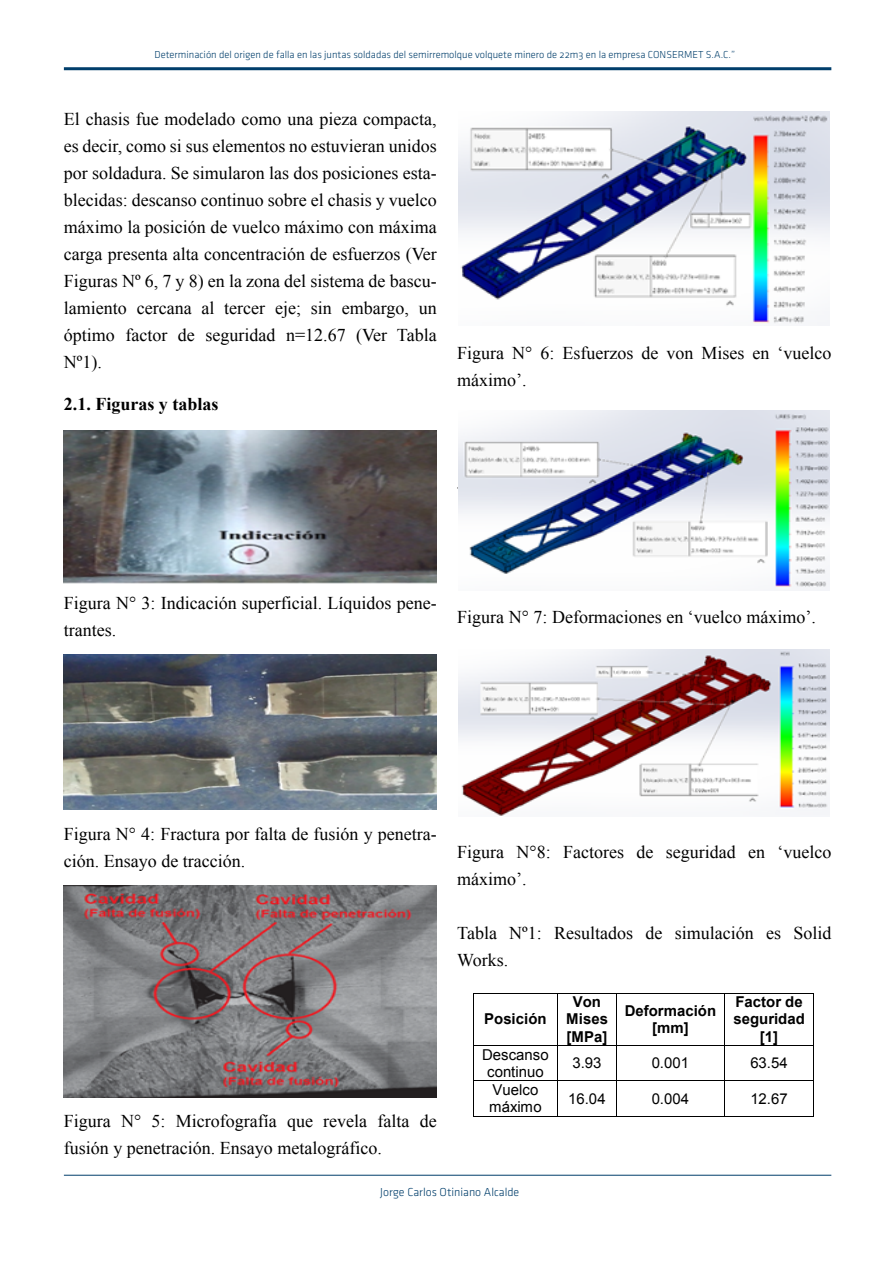
<style>
.page{position:relative;width:893px;height:1263px;background:#fff}
.page>*{position:absolute;margin:0;border:0;box-sizing:border-box;transform-origin:0 0}
.t1{font:18px/27px "Times New Roman";color:#000}
.t2{font:700 18px "Times New Roman";color:#000}
.t3{font:15px/17.1px "Arial";color:#000;text-align:center}
.t4{font:700 15px/17.2px "Arial";color:#000;text-align:center}
.t5{font:12px "Klavika Light OSF";color:#003e6b}
.t6{font:10.5px "Klavika Light OSF";color:#003e6b}
</style>
<div class="page">
<hr style="left:64px;top:1175px;width:767px;height:1px;background:#003e6b">
<hr style="left:64px;top:67px;width:767px;height:3px;background:#003e6b">
<img style="left:64px;top:430px;width:373px;height:154px">
<img style="left:64px;top:655px;width:373px;height:154px">
<img style="left:64px;top:885px;width:373px;height:212px">
<img style="left:458px;top:112px;width:371px;height:213px">
<img style="left:458px;top:410px;width:371px;height:180px">
<img style="left:458px;top:650px;width:371px;height:166px">
<hr style="left:474px;top:993px;width:83px;height:1px;background:#000">
<hr style="left:558px;top:993px;width:58px;height:1px;background:#000">
<hr style="left:617px;top:993px;width:107px;height:1px;background:#000">
<hr style="left:725px;top:993px;width:88px;height:1px;background:#000">
<hr style="left:473px;top:993px;width:1px;height:52px;background:#000">
<hr style="left:557px;top:993px;width:1px;height:52px;background:#000">
<hr style="left:616px;top:993px;width:1px;height:52px;background:#000">
<hr style="left:724px;top:993px;width:1px;height:52px;background:#000">
<hr style="left:813px;top:993px;width:1px;height:52px;background:#000">
<hr style="left:474px;top:1045px;width:83px;height:1px;background:#000">
<hr style="left:558px;top:1045px;width:58px;height:1px;background:#000">
<hr style="left:617px;top:1045px;width:107px;height:1px;background:#000">
<hr style="left:725px;top:1045px;width:88px;height:1px;background:#000">
<hr style="left:473px;top:1046px;width:1px;height:34px;background:#000">
<hr style="left:557px;top:1046px;width:1px;height:34px;background:#000">
<hr style="left:616px;top:1046px;width:1px;height:34px;background:#000">
<hr style="left:724px;top:1046px;width:1px;height:34px;background:#000">
<hr style="left:813px;top:1046px;width:1px;height:34px;background:#000">
<hr style="left:474px;top:1080px;width:83px;height:1px;background:#000">
<hr style="left:558px;top:1080px;width:58px;height:1px;background:#000">
<hr style="left:617px;top:1080px;width:107px;height:1px;background:#000">
<hr style="left:725px;top:1080px;width:88px;height:1px;background:#000">
<hr style="left:473px;top:1081px;width:1px;height:35px;background:#000">
<hr style="left:474px;top:1116px;width:83px;height:1px;background:#000">
<hr style="left:557px;top:1081px;width:1px;height:35px;background:#000">
<hr style="left:558px;top:1116px;width:58px;height:1px;background:#000">
<hr style="left:616px;top:1081px;width:1px;height:35px;background:#000">
<hr style="left:617px;top:1116px;width:107px;height:1px;background:#000">
<hr style="left:724px;top:1081px;width:1px;height:35px;background:#000">
<hr style="left:725px;top:1116px;width:88px;height:1px;background:#000">
<hr style="left:813px;top:1081px;width:1px;height:35px;background:#000">
<p class="t6" style="left:154px;top:49px;width:582px">Determinación del origen de falla en las juntas soldadas del semirremolque volquete minero de 22m3 en la empresa CONSERMET S.A.C.”</p>
<p class="t1" style="left:64px;top:105px;width:374px;text-align:justify">El chasis fue modelado como una pieza compacta, es decir, como si sus elementos no estuvieran unidos por soldadura. Se simularon las dos posiciones esta&shy;blecidas: descanso continuo sobre el chasis y vuelco máximo la posición de vuelco máximo con máxima carga presenta alta concentración de esfuerzos (Ver Figuras Nº 6, 7 y 8) en la zona del sistema de bascu&shy;lamiento cercana al tercer eje; sin embargo, un óptimo factor de seguridad n=12.67 (Ver Tabla Nº1).</p>
<p class="t2" style="left:64px;top:391px;width:156px">2.1. Figuras y tablas</p>
<p class="t1" style="left:457px;top:339px;width:376px">Figura N° 6: Esfuerzos de von Mises en ‘vuelco máximo’.</p>
<p class="t1" style="left:64px;top:589px;width:374px">Figura N° 3: Indicación superficial. Líquidos pene&shy;trantes.</p>
<p class="t1" style="left:457px;top:603px;width:360px">Figura N° 7: Deformaciones en ‘vuelco máximo’.</p>
<p class="t1" style="left:64px;top:820px;width:374px">Figura N° 4: Fractura por falta de fusión y penetra&shy;ción. Ensayo de tracción.</p>
<p class="t1" style="left:64px;top:1107px;width:374px">Figura N° 5: Microfografía que revela falta de fusión y penetración. Ensayo metalográfico.</p>
<p class="t1" style="left:457px;top:838px;width:376px">Figura N°8: Factores de seguridad en ‘vuelco máximo’.</p>
<p class="t1" style="left:457px;top:919px;width:376px">Tabla Nº1: Resultados de simulación es Solid<br>Works.</p>
<p class="t4" style="left:484px;top:1011px;width:64px">Posición</p>
<p class="t4" style="left:566px;top:994px;width:43px">Von<br>Mises [MPa]</p>
<p class="t4" style="left:625px;top:1002px;width:93px">Deformación [mm]</p>
<p class="t4" style="left:733px;top:994px;width:73px">Factor de seguridad [1]</p>
<p class="t3" style="left:482px;top:1046px;width:68px">Descanso continuo</p>
<p class="t3" style="left:572px;top:1055px;width:31px">3.93</p>
<p class="t3" style="left:652px;top:1055px;width:39px">0.001</p>
<p class="t3" style="left:750px;top:1055px;width:39px">63.54</p>
<p class="t3" style="left:489px;top:1081px;width:54px;text-align:left">Vuelco máximo</p>
<p class="t3" style="left:568px;top:1090px;width:39px">16.04</p>
<p class="t3" style="left:652px;top:1090px;width:39px">0.004</p>
<p class="t3" style="left:750px;top:1090px;width:39px">12.67</p>
<p class="t5" style="left:380px;top:1186px;width:141px">Jorge Carlos Otiniano Alcalde</p>
</div>
